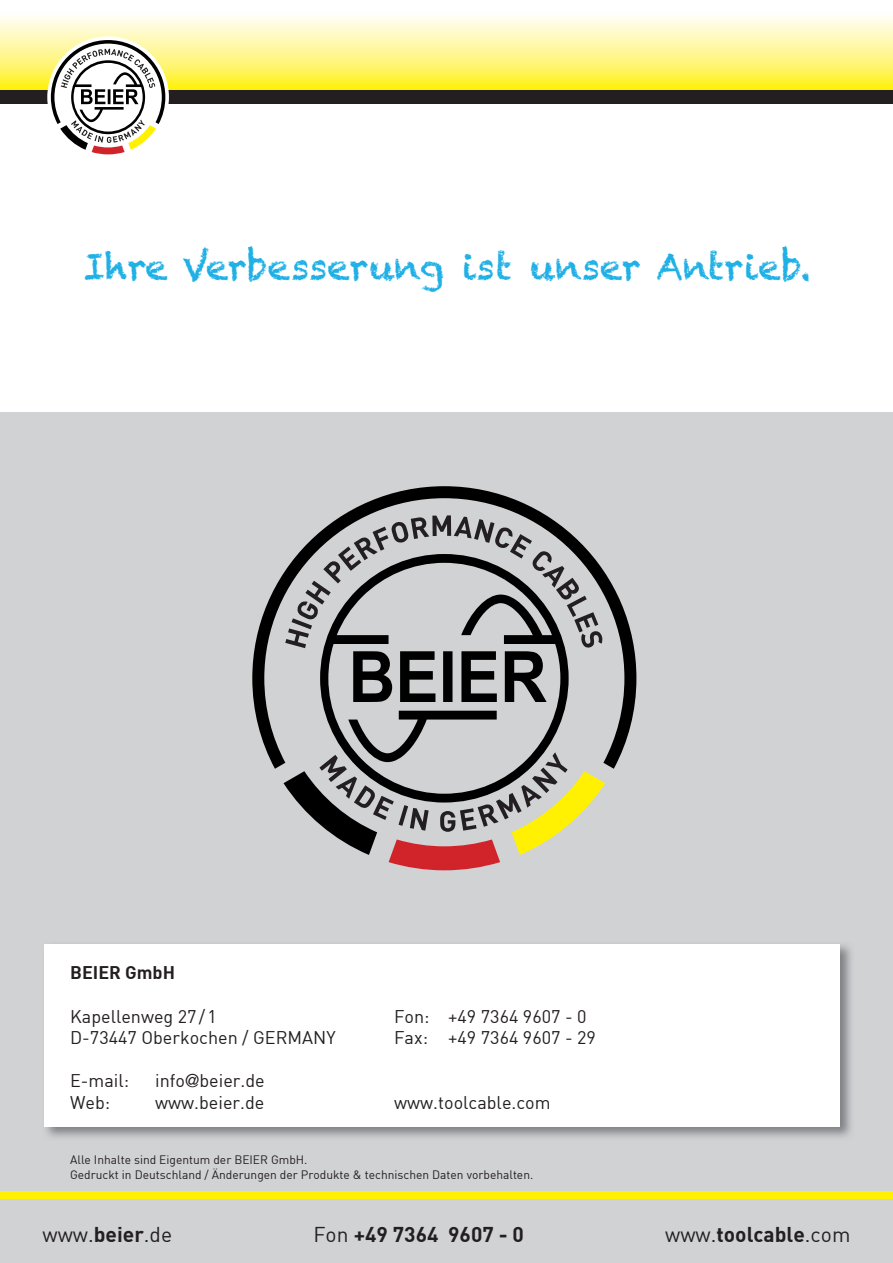
<style>
.page{position:relative;width:893px;height:1263px;background:#fff}
.page>*{position:absolute;margin:0;border:0;box-sizing:border-box;transform-origin:0 0}
.t1{font:36px "Chalkduster";color:#1fb0e6}
.t2{font:21px "DIN Bold";color:#231f20}
.t3{font:21px "DIN";color:#231f20}
.t4{font:18px "DIN";color:#231f20}
.t5{font:18px "DIN Bold";color:#231f20}
.t6{font:12px/14.4px "DIN";color:#231f20}
.s1{font-family:"Helvetica Neue"}
.s2{font-family:"DIN"}
.s3{font-family:"DIN Bold"}
</style>
<div class="page">
<div style="left:0;top:1199px;width:893px;height:64px;background:#d1d2d4"></div>
<div style="left:0;top:1191px;width:893px;height:8px;background:#fff101"></div>
<div style="left:0;top:412px;width:893px;height:779px;background:#d1d2d4"></div>
<img style="left:44px;top:944px;width:807px;height:193px">
<div style="left:45px;top:944px;width:795px;height:182px;background:#fff"></div>
<svg style="left:252px;top:486px;width:384px;height:283px"></svg>
<svg style="left:284px;top:711px;width:321px;height:159px"></svg>
<svg style="left:285px;top:515px;width:318px;height:187px"></svg>
<div style="left:0;top:89px;width:893px;height:15px;background:#231f20"></div>
<svg style="left:0;top:16px;width:893px;height:73px"></svg>
<div style="left:47px;top:36px;width:122px;height:122px;background:#fff;border-radius:50%"></div>
<svg style="left:51px;top:40px;width:114px;height:114px"></svg>
<h1 class="t1" style="left:84px;top:246px;width:729px">Ihre Verbesserung ist unser Antrieb.</h1>
<p class="t5" style="left:70px;top:961px;width:106px">BEIER GmbH</p>
<p class="t4" style="left:70px;top:1005px;width:148px">Kapellenweg 27/1</p>
<p class="t4" style="left:394px;top:1005px;width:194px">Fon: +49 7364 9607 - 0</p>
<p class="t4" style="left:70px;top:1026px;width:267px">D-73447 Oberkochen / GERMANY</p>
<p class="t4" style="left:394px;top:1026px;width:203px">Fax: +49 7364 9607 - 29</p>
<p class="t4" style="left:70px;top:1070px;width:61px">E-mail:</p>
<p class="t4" style="left:155px;top:1070px;width:111px">info<span class="s1">@</span>beier.de</p>
<p class="t4" style="left:70px;top:1091px;width:42px">Web:</p>
<p class="t4" style="left:155px;top:1091px;width:111px">www.beier.de</p>
<p class="t4" style="left:394px;top:1091px;width:158px">www.toolcable.com</p>
<p class="t6" style="left:70px;top:1152px;width:465px">Alle Inhalte sind Eigentum der BEIER GmbH.<br>Gedruckt in Deutschland / Änderungen der Produkte &amp; technischen Daten vorbehalten.</p>
<p class="t2" style="left:313px;top:1220px;width:212px"><span class="s2">Fon</span> +49 7364 9607 - 0</p>
<p class="t3" style="left:43px;top:1221px;width:131px">www.<span class="s3">beier</span>.de</p>
<p class="t2" style="left:665px;top:1220px;width:187px"><span class="s2">www.</span>toolcable<span class="s2">.com</span></p>
</div>
